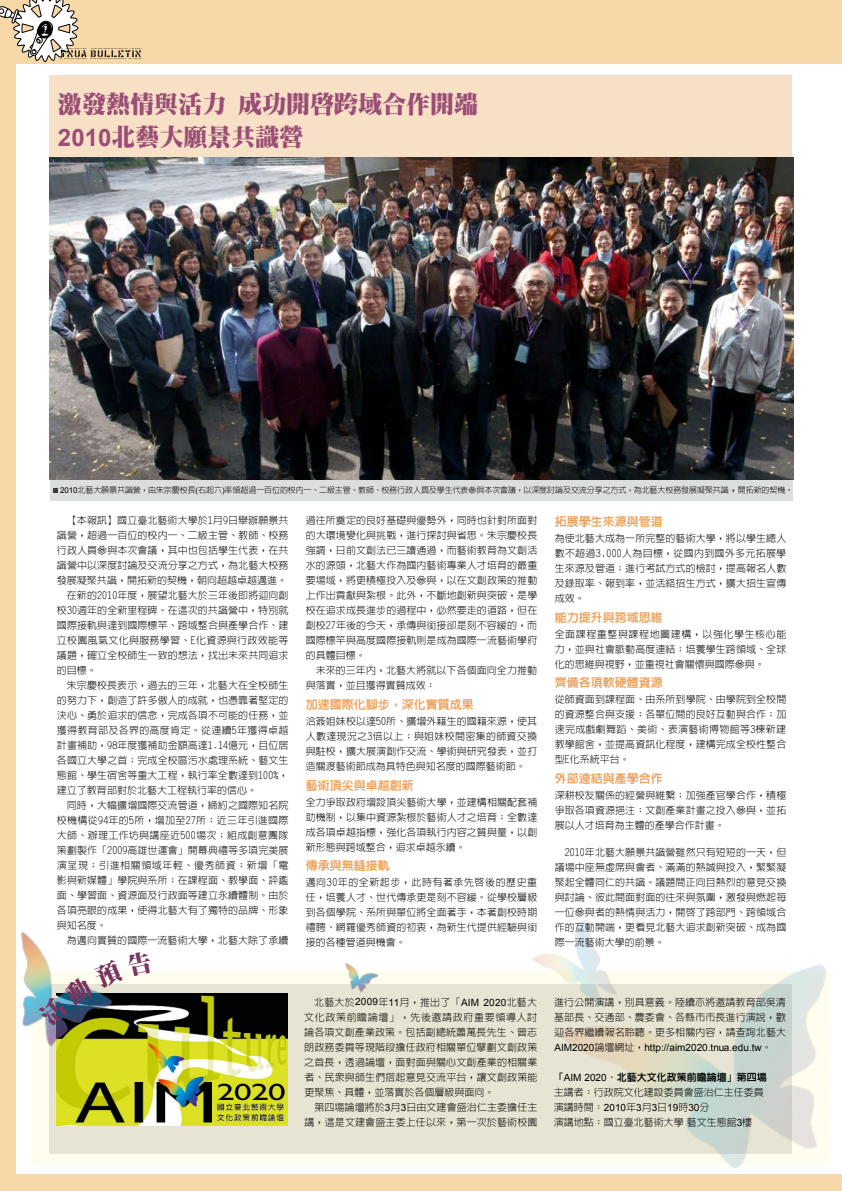
<style>
.page{position:relative;width:842px;height:1191px;background:#f7d9a9}
.page>*{position:absolute;margin:0;border:0;box-sizing:border-box;transform-origin:0 0}
.t1{font:26.6px "Eggs";color:#000}
.t2{font:900 24px/32.5px "AR Ming B5";color:#9a4e75}
.t3{font:800 12px "AR Hei B5";color:#eca058}
.t4{font:300 10px/15px "AR Hei B5";letter-spacing:.005em;color:#000;text-align:justify}
.t5{font:300 10px "AR Hei B5";letter-spacing:.03em;color:#000}
.t6{font:10px "Arial";color:#000}
.t7{font:300 10px "AR Hei B5";letter-spacing:.025em;color:#000}
.t8{font:300 10px "AR Hei B5";letter-spacing:.055em;color:#000}
.t9{font:300 8px "AR Hei B5";letter-spacing:-.01em;color:#000}
.s1{font-family:"Arial";font-weight:700}
.s2{font-family:"Arial";font-weight:400}
.s3{font-size:10px}
.s4{font-family:"AR Hei B5";font-weight:300}
.s5{font-weight:800}
</style>
<div class="page">
<div style="left:16px;top:64px;width:826px;height:1109px;background:#fff"></div>
<div style="left:32px;top:971px;width:797px;height:194px;background:#fffeee"></div>
<div style="left:50px;top:984px;width:742px;height:169px;background:#e7e4d3"></div>
<div style="left:50px;top:76px;width:742px;height:81px;background:#f8e0c7"></div>
<div style="left:50px;top:468px;width:743px;height:32px;background:#dcdddd"></div>
<img style="left:50px;top:158px;width:743px;height:321px">
<img style="left:544px;top:964px;width:298px;height:210px">
<img style="left:532px;top:920px;width:98px;height:108px">
<img style="left:345px;top:963px;width:34px;height:30px">
<img style="left:56px;top:994px;width:232px;height:131px">
<img style="left:21px;top:931px;width:97px;height:132px">
<svg style="left:0;top:0;width:141px;height:62px"></svg>
<svg style="left:53px;top:488px;width:5px;height:4px"></svg>
<svg style="left:37px;top:950px;width:116px;height:77px"></svg>
<h1 class="t1" style="left:32px;top:20px;width:22px">1</h1>
<h2 class="t2" style="left:58px;top:88px;width:421px">激發熱情與活力 成功開啟跨域合作開端<br><span class="s1">2010</span>北藝大願景共識營</h2>
<p class="t9" style="left:60px;top:486px;width:734px"><span class="s2">2010</span>北藝大願景共識營，由朱宗慶校長<span class="s2">(</span>右起六<span class="s2">)</span>率領超過一百位的校內一、二級主管、教師、校務行政人員及學生代表參與本次會議，以深度討論及交流分享之方式，為北藝大校務發展凝聚共識<span class="s3">，</span>開拓新的契機。</p>
<p class="t4" style="left:67px;top:513px;width:223px">【本報訊】國立臺北藝術大學於1月9日舉辦願景共</p>
<p class="t4" style="left:57px;top:528px;width:233px">識營，超過一百位的校內一、二級主管、教師、校務</p>
<p class="t4" style="left:57px;top:543px;width:233px">行政人員參與本次會議，其中也包括學生代表，在共</p>
<p class="t4" style="left:57px;top:558px;width:233px">識營中以深度討論及交流分享之方式，為北藝大校務</p>
<p class="t4" style="left:57px;top:573px;width:231px">發展凝聚共識，開拓新的契機，朝向超越卓越邁進。</p>
<p class="t4" style="left:67px;top:588px;width:223px">在新的2010年度，展望北藝大於三年後即將迎向創</p>
<p class="t4" style="left:57px;top:603px;width:233px">校30週年的全新里程碑。在這次的共識營中，特別就</p>
<p class="t4" style="left:57px;top:618px;width:233px">國際接軌與達到國際標竿、跨域整合與產學合作、建</p>
<p class="t5" style="left:57px;top:635px;width:233px">立校園風氣文化與服務學習、E化資源與行政效能等</p>
<p class="t4" style="left:57px;top:648px;width:233px">議題，確立全校師生一致的想法，找出未來共同追求</p>
<p class="t4" style="left:57px;top:663px;width:41px">的目標。</p>
<p class="t4" style="left:67px;top:678px;width:223px">朱宗慶校長表示，過去的三年，北藝大在全校師生</p>
<p class="t4" style="left:57px;top:693px;width:233px">的努力下，創造了許多傲人的成就，也憑靠著堅定的</p>
<p class="t4" style="left:57px;top:708px;width:233px">決心、勇於追求的信念，完成各項不可能的任務，並</p>
<p class="t5" style="left:57px;top:725px;width:233px">獲得教育部及各界的高度肯定。從連續5年獲得卓越</p>
<p class="t4" style="left:57px;top:738px;width:233px">計畫補助，98年度獲補助金額高達1.14億元，且位居</p>
<p class="t4" style="left:57px;top:753px;width:233px">各國立大學之首；完成全校區污水處理系統、藝文生</p>
<p class="t4" style="left:57px;top:768px;width:233px">態館、學生宿舍等重大工程，執行率全數達到100%，</p>
<p class="t4" style="left:57px;top:783px;width:201px">建立了教育部對於北藝大工程執行率的信心。</p>
<p class="t4" style="left:67px;top:798px;width:223px">同時，大幅擴增國際交流管道，締約之國際知名院</p>
<p class="t7" style="left:57px;top:815px;width:233px">校機構從94年的5所，增加至27所；近三年引進國際</p>
<p class="t5" style="left:57px;top:830px;width:233px">大師、辦理工作坊與講座近500場次；組成創意團隊</p>
<p class="t4" style="left:57px;top:843px;width:233px">策劃製作「2009高雄世運會」開幕典禮等多項完美展</p>
<p class="t8" style="left:57px;top:860px;width:233px">演呈現；引進相關領域年輕、優秀師資；新增「電</p>
<p class="t4" style="left:57px;top:873px;width:233px">影與新媒體」學院與系所；在課程面、教學面、評鑑</p>
<p class="t4" style="left:57px;top:888px;width:233px">面、學習面、資源面及行政面等建立永續體制。由於</p>
<p class="t4" style="left:57px;top:903px;width:233px">各項亮眼的成果，使得北藝大有了獨特的品牌、形象</p>
<p class="t4" style="left:57px;top:918px;width:51px">與知名度。</p>
<p class="t4" style="left:67px;top:933px;width:223px">為邁向實質的國際一流藝術大學，北藝大除了承續</p>
<p class="t4" style="left:306px;top:513px;width:233px">過往所奠定的良好基礎與優勢外，同時也針對所面對的大環境變化與挑戰，進行探討與省思。朱宗慶校長強調，日前文創法已三讀通過，而藝術教育為文創活水的源頭，北藝大作為國內藝術專業人才培育的最重要場域，將更積極投入及參與，以在文創政策的推動上作出貢獻與紮根。此外，不斷地創新與突破，是學校在追求成長進步的過程中，必然要走的道路，但在創校27年後的今天，承傳與銜接卻是刻不容緩的，而國際標竿與高度國際接軌則是成為國際一流藝術學府的具體目標。</p>
<p class="t4" style="left:306px;top:663px;width:233px;text-indent:10px">未來的三年內，北藝大將就以下各個面向全力推動與落實，並且獲得實質成效：</p>
<p class="t3" style="left:306px;top:698px;width:169px">加速國際化腳步，深化實質成果</p>
<p class="t4" style="left:306px;top:713px;width:233px">洽簽姐妹校以達50所、擴增外籍生的國籍來源，使其人數達現況之3倍以上；與姐妹校間密集的師資交換與駐校，擴大展演創作交流、學術與研究發表，並打造關渡藝術節成為具特色與知名度的國際藝術節。</p>
<p class="t3" style="left:306px;top:779px;width:109px">藝術頂尖與卓越創新</p>
<p class="t4" style="left:306px;top:794px;width:233px">全力爭取政府增設頂尖藝術大學，並建構相關配套補助機制，以集中資源紮根於藝術人才之培育；全數達成各項卓越指標，強化各項執行內容之質與量，以創新形態與跨域整合，追求卓越永續。</p>
<p class="t3" style="left:306px;top:859px;width:85px">傳承與無縫接軌</p>
<p class="t4" style="left:306px;top:875px;width:233px">邁向30年的全新起步，此時有著承先啟後的歷史重任，培養人才、世代傳承更是刻不容緩。從學校層級到各個學院、系所與單位將全面著手，本著創校時期禮聘、網羅優秀師資的初衷，為新生代提供經驗與銜接的各種管道與機會。</p>
<p class="t3" style="left:555px;top:515px;width:109px">拓展學生來源與管道</p>
<p class="t4" style="left:555px;top:531px;width:233px">為使北藝大成為一所完整的藝術大學，將以學生總人數不超過3,000人為目標，從國內到國外多元拓展學生來源及管道；進行考試方式的檢討，提高報名人數及錄取率、報到率，並活絡招生方式，擴大招生宣傳成效。</p>
<p class="t3" style="left:555px;top:611px;width:109px">能力提升與跨域思維</p>
<p class="t4" style="left:555px;top:626px;width:233px">全面課程重整與課程地圖建構，以強化學生核心能力，並與社會脈動高度連結；培養學生跨領域、全球化的思維與視野，並重視社會關懷與國際參與。</p>
<p class="t3" style="left:555px;top:677px;width:109px">齊備各項軟硬體資源</p>
<p class="t4" style="left:555px;top:692px;width:233px">從師資面到課程面、由系所到學院、由學院到全校間的資源整合與支援；各單位間的良好互動與合作；加速完成戲劇舞蹈、美術、表演藝術博物館等3棟新建教學館舍，並提高資訊化程度，建構完成全校性整合型E化系統平台。</p>
<p class="t3" style="left:555px;top:772px;width:109px">外部連結與產學合作</p>
<p class="t4" style="left:555px;top:788px;width:233px">深耕校友關係的經營與維繫；加強產官學合作，積極爭取各項資源挹注；文創產業計畫之投入參與，並拓展以人才培育為主體的產學合作計畫。</p>
<p class="t4" style="left:555px;top:845px;width:233px;text-indent:10px">2010年北藝大願景共識營雖然只有短短的一天，但議場中座無虛席與會者、滿滿的熱誠與投入，緊緊凝聚起全體同仁的共識。議題間正向且熱烈的意見交換與討論、彼此間面對面的往來與氛圍，激發與燃起每一位參與者的熱情與活力，開啟了跨部門、跨領域合作的互動開端，更看見北藝大追求創新突破、成為國際一流藝術大學的前景。</p>
<p class="t4" style="left:304px;top:994px;width:235px;text-indent:10px">北藝大於<span class="s2">2009</span>年<span class="s2">11</span>月，推出了「<span class="s2">AIM 2020</span>北藝大文化政策前瞻論壇」，先後邀請政府重要領導人討論各項文創產業政策。包括副總統蕭萬長先生、曾志朗政務委員等現階段擔任政府相關單位擘劃文創政策之首長，透過論壇，面對面與關心文創產業的相關業者、民眾與師生們搭起意見交流平台，讓文創政策能更聚焦、具體，並落實於各個層級與面向。</p>
<p class="t4" style="left:304px;top:1099px;width:235px;text-align:right">第四場論壇將於<span class="s2">3</span>月<span class="s2">3</span>日由文建會盛治仁主委擔任主講，這是文建會盛主委上任以來，第一次於藝術校園</p>
<p class="t4" style="left:554px;top:994px;width:233px">進行公開演講，別具意義。陸續亦將邀請教育部吳清基部長、交通部、農委會、各縣市市長進行演說，歡迎各界繼續報名聆聽。更多相關內容，請查詢北藝大</p>
<p class="t6" style="left:554px;top:1040px;width:219px">AIM2020<span class="s4">論壇網址，</span>http://aim2020.tnua.edu.tw<span class="s4">。</span></p>
<p class="t4" style="left:554px;top:1069px;width:214px;text-align:left"><span class="s5">「</span><span class="s2">AIM 2020</span><span class="s5">．北藝大文化政策前瞻論壇」第四場</span>主講者：行政院文化建設委員會盛治仁主任委員演講時間：<span class="s2">2010</span>年<span class="s2">3</span>月<span class="s2">3</span>日<span class="s2">19</span>時<span class="s2">30</span>分<br>演講地點：國立臺北藝術大學藝文生態館<span class="s2">3</span>樓</p>
</div>
